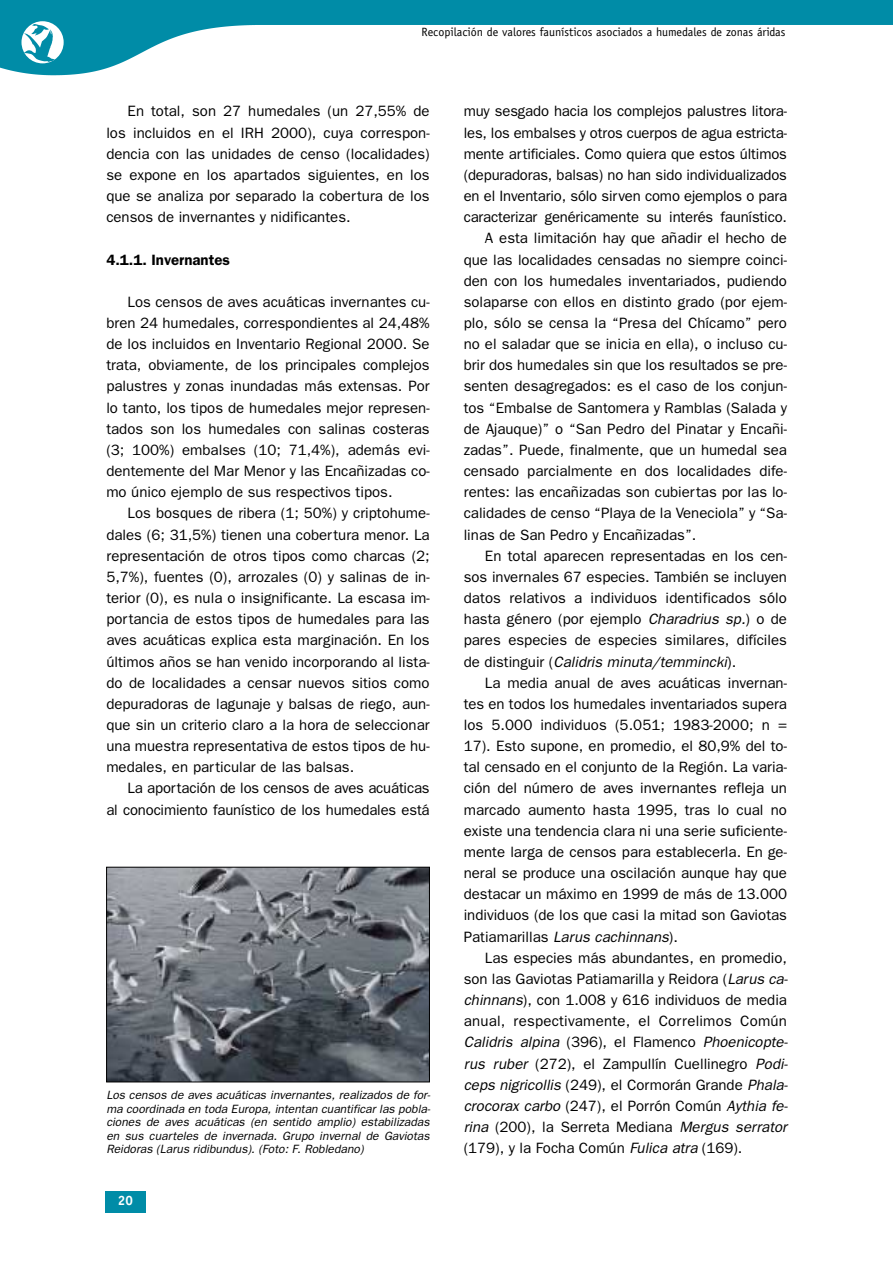
<style>
.page{position:relative;width:893px;height:1262px;background:#fff}
.page>*{position:absolute;margin:0;border:0;box-sizing:border-box;transform-origin:0 0}
.t1{font:15px/21.1px "Franklin Gothic";color:#000;text-align:justify}
.t2{font:italic 15px "Franklin Gothic";color:#000}
.t3{font:600 15px "Franklin Gothic";color:#000}
.t4{font:700 13.5px "Officina Sans";color:#fff}
.t5{font:italic 12px/13.5px "Franklin Gothic";color:#000;text-align:justify}
.t6{font:12px "Officina Sans";color:#000}
.s1{font-style:italic}
.s2{font-style:normal}
</style>
<div class="page">
<img style="left:1px;top:0;width:891px;height:76px">
<div style="left:105px;top:1191px;width:41px;height:21px;background:#008ca7"></div>
<div style="left:18px;top:17px;width:49px;height:51px;background:#008ca7"></div>
<div style="left:21px;top:21px;width:43px;height:42px;background:#fff;border-radius:50%"></div>
<svg style="left:22px;top:24px;width:33px;height:38px"></svg>
<img style="left:108px;top:869px;width:319px;height:211px">
<div style="left:106px;top:867px;width:323px;height:215px;border:1px solid #000"></div>
<p class="t6" style="left:421px;top:27px;width:365px">Recopilación de valores faunísticos asociados a humedales de zonas áridas</p>
<p class="t1" style="left:106px;top:102px;width:325px;text-indent:21px">En total, son 27 humedales (un 27,55% de los incluidos en el IRH 2000), cuya correspon&shy;dencia con las unidades de censo (localidades) se expone en los apartados siguientes, en los que se analiza por separado la cobertura de los censos de invernantes y nidificantes.</p>
<p class="t3" style="left:106px;top:254px;width:125px">4.1.1. Invernantes</p>
<p class="t1" style="left:106px;top:292px;width:325px;text-indent:21px">Los censos de aves acuáticas invernantes cu&shy;bren 24 humedales, correspondientes al 24,48% de los incluidos en Inventario Regional 2000. Se trata, obviamente, de los principales complejos palustres y zonas inundadas más extensas. Por lo tanto, los tipos de humedales mejor represen&shy;tados son los humedales con salinas costeras (3; 100%) embalses (10; 71,4%), además evi&shy;dentemente del Mar Menor y las Encañizadas co&shy;mo único ejemplo de sus respectivos tipos.</p>
<p class="t1" style="left:106px;top:504px;width:325px;text-indent:21px">Los bosques de ribera (1; 50%) y criptohume&shy;dales (6; 31,5%) tienen una cobertura menor. La representación de otros tipos como charcas (2; 5,7%), fuentes (0), arrozales (0) y salinas de in&shy;terior (0), es nula o insignificante. La escasa im&shy;portancia de estos tipos de humedales para las aves acuáticas explica esta marginación. En los últimos años se han venido incorporando al lista&shy;do de localidades a censar nuevos sitios como depuradoras de lagunaje y balsas de riego, aun&shy;que sin un criterio claro a la hora de seleccionar una muestra representativa de estos tipos de hu&shy;medales, en particular de las balsas.</p>
<p class="t1" style="left:106px;top:779px;width:325px;text-align:right">La aportación de los censos de aves acuáticas<br>al conocimiento faunístico de los humedales está</p>
<p class="t5" style="left:106px;top:1089px;width:325px">Los censos de aves acuáticas invernantes, realizados de for&shy;ma coordinada en toda Europa, intentan cuantificar las pobla&shy;ciones de aves acuáticas (en sentido amplio) estabilizadas en sus cuarteles de invernada. Grupo invernal de Gaviotas Reidoras (Larus ridibundus). (Foto: F. Robledano)</p>
<p class="t4" style="left:118px;top:1195px;width:17px">20</p>
<p class="t1" style="left:463px;top:102px;width:325px">muy sesgado hacia los complejos palustres litora-</p>
<p class="t1" style="left:463px;top:123px;width:325px">les, los embalses y otros cuerpos de agua estricta-</p>
<p class="t1" style="left:463px;top:144px;width:325px">mente artificiales. Como quiera que estos últimos</p>
<p class="t1" style="left:463px;top:165px;width:325px">(depuradoras, balsas) no han sido individualizados</p>
<p class="t1" style="left:463px;top:187px;width:325px">en el Inventario, sólo sirven como ejemplos o para</p>
<p class="t1" style="left:463px;top:208px;width:325px">caracterizar genéricamente su interés faunístico.</p>
<p class="t1" style="left:485px;top:229px;width:303px">A esta limitación hay que añadir el hecho de</p>
<p class="t1" style="left:463px;top:250px;width:325px">que las localidades censadas no siempre coinci-</p>
<p class="t1" style="left:463px;top:271px;width:325px">den con los humedales inventariados, pudiendo</p>
<p class="t1" style="left:463px;top:292px;width:325px">solaparse con ellos en distinto grado (por ejem-</p>
<p class="t1" style="left:463px;top:313px;width:325px">plo, sólo se censa la “Presa del Chícamo” pero</p>
<p class="t1" style="left:463px;top:335px;width:325px">no el saladar que se inicia en ella), o incluso cu-</p>
<p class="t1" style="left:463px;top:356px;width:325px">brir dos humedales sin que los resultados se pre-</p>
<p class="t1" style="left:463px;top:377px;width:325px">senten desagregados: es el caso de los conjun-</p>
<p class="t1" style="left:463px;top:398px;width:325px">tos “Embalse de Santomera y Ramblas (Salada y</p>
<p class="t1" style="left:463px;top:419px;width:325px">de Ajauque)” o “San Pedro del Pinatar y Encañi-</p>
<p class="t1" style="left:463px;top:440px;width:325px">zadas”. Puede, finalmente, que un humedal sea</p>
<p class="t1" style="left:463px;top:462px;width:325px">censado parcialmente en dos localidades dife-</p>
<p class="t1" style="left:463px;top:483px;width:325px">rentes: las encañizadas son cubiertas por las lo-</p>
<p class="t1" style="left:463px;top:504px;width:325px">calidades de censo “Playa de la Veneciola” y “Sa-</p>
<p class="t1" style="left:463px;top:525px;width:234px">linas de San Pedro y Encañizadas”.</p>
<p class="t1" style="left:485px;top:546px;width:303px">En total aparecen representadas en los cen-</p>
<p class="t1" style="left:463px;top:567px;width:325px">sos invernales 67 especies. También se incluyen</p>
<p class="t1" style="left:463px;top:588px;width:325px">datos relativos a individuos identificados sólo</p>
<p class="t1" style="left:463px;top:610px;width:325px">hasta género (por ejemplo <span class="s1">Charadrius sp.</span>) o de</p>
<p class="t1" style="left:463px;top:631px;width:325px">pares especies de especies similares, difíciles</p>
<p class="t2" style="left:463px;top:656px;width:274px"><span class="s2">de distinguir (</span>Calidris minuta/temmincki<span class="s2">).</span></p>
<p class="t1" style="left:485px;top:673px;width:303px">La media anual de aves acuáticas invernan-</p>
<p class="t1" style="left:463px;top:694px;width:325px">tes en todos los humedales inventariados supera</p>
<p class="t1" style="left:463px;top:715px;width:325px">los 5.000 individuos (5.051; 1983-2000; n =</p>
<p class="t1" style="left:463px;top:736px;width:325px">17). Esto supone, en promedio, el 80,9% del to-</p>
<p class="t1" style="left:463px;top:758px;width:325px">tal censado en el conjunto de la Región. La varia-</p>
<p class="t1" style="left:463px;top:779px;width:325px">ción del número de aves invernantes refleja un</p>
<p class="t1" style="left:463px;top:800px;width:325px">marcado aumento hasta 1995, tras lo cual no</p>
<p class="t1" style="left:463px;top:821px;width:325px">existe una tendencia clara ni una serie suficiente-</p>
<p class="t1" style="left:463px;top:842px;width:325px">mente larga de censos para establecerla. En ge-</p>
<p class="t1" style="left:463px;top:863px;width:325px">neral se produce una oscilación aunque hay que</p>
<p class="t1" style="left:463px;top:885px;width:325px">destacar un máximo en 1999 de más de 13.000</p>
<p class="t1" style="left:463px;top:906px;width:325px">individuos (de los que casi la mitad son Gaviotas</p>
<p class="t1" style="left:463px;top:927px;width:216px">Patiamarillas <span class="s1">Larus cachinnans</span>).</p>
<p class="t1" style="left:485px;top:948px;width:303px">Las especies más abundantes, en promedio,</p>
<p class="t1" style="left:463px;top:969px;width:325px">son las Gaviotas Patiamarilla y Reidora (<span class="s1">Larus ca-</span></p>
<p class="t1" style="left:463px;top:990px;width:325px"><span class="s1">chinnans</span>), con 1.008 y 616 individuos de media</p>
<p class="t1" style="left:463px;top:1011px;width:325px">anual, respectivamente, el Correlimos Común</p>
<p class="t2" style="left:463px;top:1037px;width:325px">Calidris alpina <span class="s2">(396), el Flamenco</span> Phoenicopte-</p>
<p class="t1" style="left:463px;top:1054px;width:325px"><span class="s1">rus ruber</span> (272), el Zampullín Cuellinegro <span class="s1">Podi-</span></p>
<p class="t1" style="left:463px;top:1075px;width:325px"><span class="s1">ceps nigricollis</span> (249), el Cormorán Grande <span class="s1">Phala-</span></p>
<p class="t2" style="left:463px;top:1100px;width:325px">crocorax carbo <span class="s2">(247), el Porrón Común</span> Aythia fe-</p>
<p class="t1" style="left:463px;top:1117px;width:325px"><span class="s1">rina</span> (200), la Serreta Mediana <span class="s1">Mergus serrator</span></p>
<p class="t1" style="left:463px;top:1138px;width:280px">(179), y la Focha Común <span class="s1">Fulica atra</span> (169).</p>
</div>
